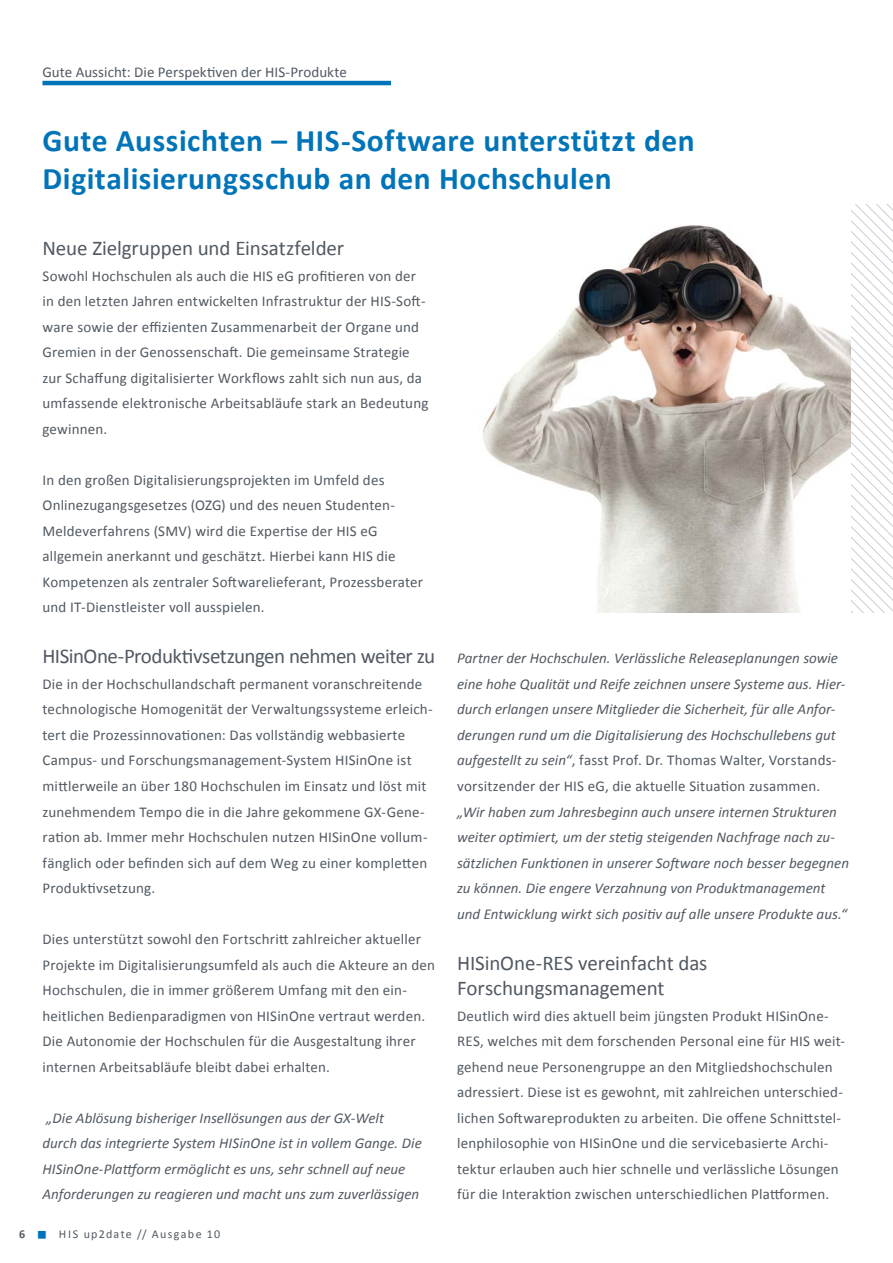
<style>
.page{position:relative;width:893px;height:1263px;background:#fff}
.page>*{position:absolute;margin:0;border:0;box-sizing:border-box;transform-origin:0 0}
.t1{font:700 31.5px/37.8px "Calibri";letter-spacing:.015em;color:#0074b8}
.t2{font:21px/25.5px "Calibri";letter-spacing:-.01em;color:#515962}
.t3{font:21px "Calibri";letter-spacing:-.03em;color:#515962}
.t4{font:15px/25.5px "Calibri";letter-spacing:.01em;color:#515962}
.t5{font:italic 15px/25.5px "Calibri";color:#515962}
.t6{font:12px "Calibri";letter-spacing:.11em;color:#515962}
.t7{font:700 12px "Calibri";color:#515962}
.s1{font-style:normal}
</style>
<div class="page">
<hr style="left:43px;top:81px;width:348px;height:4px;background:#0074b8">
<svg style="left:850px;top:204px;width:43px;height:408px"></svg>
<img style="left:483px;top:225px;width:367px;height:387px">
<p class="t4" style="left:43px;top:59px;width:306px">Gute Aussicht: Die Perspektiven der HIS-Produkte</p>
<h1 class="t1" style="left:43px;top:122px;width:654px">Gute Aussichten – HIS-Software unterstützt den<br>Digitalisierungsschub an den Hochschulen</h1>
<h2 class="t2" style="left:43px;top:235px;width:303px">Neue Zielgruppen und Einsatzfelder</h2>
<p class="t4" style="left:43px;top:263px;width:387px">Sowohl Hochschulen als auch die HIS eG profitieren von der in den letzten Jahren entwickelten Infrastruktur der HIS-Soft&shy;ware sowie der effizienten Zusammenarbeit der Organe und Gremien in der Genossenschaft. Die gemeinsame Strategie zur Schaffung digitalisierter Workflows zahlt sich nun aus, da umfassende elektronische Arbeitsabläufe stark an Bedeutung gewinnen.</p>
<p class="t4" style="left:43px;top:467px;width:382px">In den großen Digitalisierungsprojekten im Umfeld des Onlinezugangsgesetzes (OZG) und des neuen Studenten-Meldeverfahrens (SMV) wird die Expertise der HIS eG allgemein anerkannt und geschätzt. Hierbei kann HIS die Kompetenzen als zentraler Softwarelieferant, Prozessberater und IT-Dienstleister voll ausspielen.</p>
<h2 class="t3" style="left:43px;top:643px;width:394px">HISinOne-Produktivsetzungen nehmen weiter zu</h2>
<p class="t4" style="left:43px;top:671px;width:392px">Die in der Hochschullandschaft permanent voranschreitende technologische Homogenität der Verwaltungssysteme erleich&shy;tert die Prozessinnovationen: Das vollständig webbasierte Campus- und Forschungsmanagement-System HISinOne ist mittlerweile an über 180 Hochschulen im Einsatz und löst mit zunehmendem Tempo die in die Jahre gekommene GX-Gene&shy;ration ab. Immer mehr Hochschulen nutzen HISinOne vollum&shy;fänglich oder befinden sich auf dem Weg zu einer kompletten Produktivsetzung.</p>
<p class="t4" style="left:43px;top:926px;width:394px">Dies unterstützt sowohl den Fortschritt zahlreicher aktueller Projekte im Digitalisierungsumfeld als auch die Akteure an den Hochschulen, die in immer größerem Umfang mit den ein&shy;heitlichen Bedienparadigmen von HISinOne vertraut werden.<br>Die Autonomie der Hochschulen für die Ausgestaltung ihrer internen Arbeitsabläufe bleibt dabei erhalten.</p>
<p class="t5" style="left:43px;top:1104px;width:381px">„Die Ablösung bisheriger Insellösungen aus der GX-Welt<br>durch das integrierte System HISinOne ist in vollem Gange. Die HISinOne-Plattform ermöglicht es uns, sehr schnell auf neue Anforderungen zu reagieren und macht uns zum zuverlässigen</p>
<p class="t7" style="left:19px;top:1226px;width:8px">6</p>
<p class="t6" style="left:59px;top:1226px;width:163px">HIS up2date // Ausgabe 10</p>
<p class="t5" style="left:457px;top:645px;width:390px">Partner der Hochschulen. Verlässliche Releaseplanungen sowie eine hohe Qualität und Reife zeichnen unsere Systeme aus. Hier&shy;durch erlangen unsere Mitglieder die Sicherheit, für alle Anfor&shy;derungen rund um die Digitalisierung des Hochschullebens gut aufgestellt zu sein“<span class="s1">, fasst Prof. Dr. Thomas Walter, Vorstands&shy;vorsitzender der HIS eG, die aktuelle Situation zusammen.</span></p>
<p class="t5" style="left:457px;top:798px;width:393px">„Wir haben zum Jahresbeginn auch unsere internen Strukturen weiter optimiert, um der stetig steigenden Nachfrage nach zu&shy;sätzlichen Funktionen in unserer Software noch besser begegnen zu können. Die engere Verzahnung von Produktmanagement und Entwicklung wirkt sich positiv auf alle unsere Produkte aus.“</p>
<h2 class="t2" style="left:457px;top:950px;width:252px">HISinOne-RES vereinfacht das<br>Forschungsmanagement</h2>
<p class="t4" style="left:457px;top:1003px;width:390px">Deutlich wird dies aktuell beim jüngsten Produkt HISinOne-RES, welches mit dem forschenden Personal eine für HIS weit&shy;gehend neue Personengruppe an den Mitgliedshochschulen adressiert. Diese ist es gewohnt, mit zahlreichen unterschied&shy;lichen Softwareprodukten zu arbeiten. Die offene Schnittstel&shy;lenphilosophie von HISinOne und die servicebasierte Archi&shy;tektur erlauben auch hier schnelle und verlässliche Lösungen für die Interaktion zwischen unterschiedlichen Plattformen.</p>
</div>
